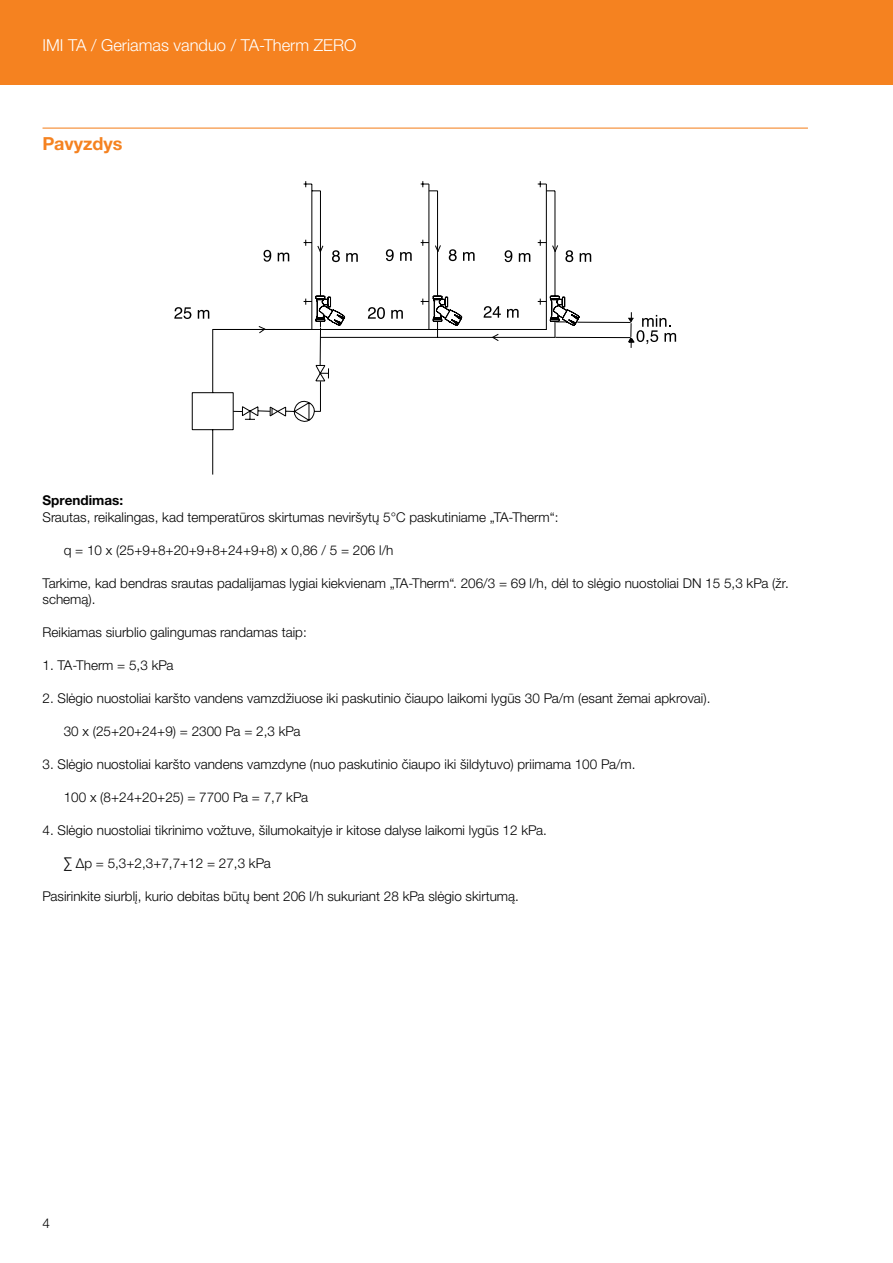
<style>
.page{position:relative;width:893px;height:1263px;background:#fff}
.page>*{position:absolute;margin:0;border:0;box-sizing:border-box;transform-origin:0 0}
.t1{font:700 18px "Helvetica Neue LTW1 G";color:#f58220}
.t2{font:300 16.5px "Helvetica Neue LTW1 G";color:#fff}
.t3{font:300 13.5px/16.5px "Helvetica Neue LTW1 G";color:#000}
.t4{font:700 13.5px "Helvetica Neue LTW1 G";color:#000}
</style>
<div class="page">
<div style="left:0;top:0;width:893px;height:85px;background:#f58220"></div>
<hr style="left:43px;top:128px;width:765px;height:1px;background:#f58220">
<svg style="left:192px;top:181px;width:388px;height:294px"></svg>
<svg style="left:317px;top:245px;width:7px;height:8px"></svg>
<svg style="left:552px;top:244px;width:7px;height:9px"></svg>
<svg style="left:434px;top:244px;width:7px;height:9px"></svg>
<svg style="left:491px;top:333px;width:8px;height:9px"></svg>
<svg style="left:258px;top:325px;width:8px;height:9px"></svg>
<svg style="left:263px;top:250px;width:8px;height:12px"></svg>
<svg style="left:278px;top:253px;width:11px;height:8px"></svg>
<svg style="left:386px;top:249px;width:8px;height:12px"></svg>
<svg style="left:400px;top:252px;width:12px;height:9px"></svg>
<svg style="left:505px;top:250px;width:7px;height:12px"></svg>
<svg style="left:519px;top:253px;width:11px;height:9px"></svg>
<svg style="left:332px;top:250px;width:8px;height:12px"></svg>
<svg style="left:346px;top:253px;width:12px;height:9px"></svg>
<svg style="left:449px;top:249px;width:8px;height:12px"></svg>
<svg style="left:463px;top:252px;width:12px;height:9px"></svg>
<svg style="left:565px;top:250px;width:8px;height:12px"></svg>
<svg style="left:580px;top:253px;width:11px;height:9px"></svg>
<svg style="left:174px;top:307px;width:17px;height:12px"></svg>
<svg style="left:198px;top:310px;width:11px;height:9px"></svg>
<svg style="left:368px;top:307px;width:17px;height:12px"></svg>
<svg style="left:391px;top:310px;width:12px;height:9px"></svg>
<svg style="left:484px;top:306px;width:17px;height:12px"></svg>
<svg style="left:507px;top:309px;width:12px;height:9px"></svg>
<hr style="left:556px;top:337px;width:75px;height:1px;background:#000">
<hr style="left:577px;top:322px;width:54px;height:1px;background:#000">
<svg style="left:627px;top:312px;width:49px;height:36px"></svg>
<p class="t2" style="left:43px;top:35px;width:315px">IMI TA / Geriamas vanduo / TA-Therm ZERO</p>
<h1 class="t1" style="left:43px;top:132px;width:81px">Pavyzdys</h1>
<p class="t4" style="left:43px;top:492px;width:82px">Sprendimas:</p>
<p class="t3" style="left:43px;top:509px;width:517px">Srautas, reikalingas, kad temperatūros skirtumas neviršytų 5°C paskutiniame „TA-Therm“:</p>
<p class="t3" style="left:64px;top:542px;width:331px">q = 10 x (25+9+8+20+9+8+24+9+8) x 0,86 / 5 = 206 l/h</p>
<p class="t3" style="left:43px;top:575px;width:748px">Tarkime, kad bendras srautas padalijamas lygiai kiekvienam „TA-Therm“. 206/3 = 69 l/h, dėl to slėgio nuostoliai DN 15 5,3 kPa (žr. schemą).</p>
<p class="t3" style="left:43px;top:624px;width:266px">Reikiamas siurblio galingumas randamas taip:</p>
<p class="t3" style="left:43px;top:657px;width:132px">1. TA-Therm = 5,3 kPa</p>
<p class="t3" style="left:43px;top:690px;width:669px">2. Slėgio nuostoliai karšto vandens vamzdžiuose iki paskutinio čiaupo laikomi lygūs 30 Pa/m (esant žemai apkrovai).</p>
<p class="t3" style="left:64px;top:723px;width:238px">30 x (25+20+24+9) = 2300 Pa = 2,3 kPa</p>
<p class="t3" style="left:43px;top:756px;width:595px">3. Slėgio nuostoliai karšto vandens vamzdyne (nuo paskutinio čiaupo iki šildytuvo) priimama 100 Pa/m.</p>
<p class="t3" style="left:64px;top:789px;width:246px">100 x (8+24+20+25) = 7700 Pa = 7,7 kPa</p>
<p class="t3" style="left:43px;top:822px;width:506px">4. Slėgio nuostoliai tikrinimo vožtuve, šilumokaityje ir kitose dalyse laikomi lygūs 12 kPa.</p>
<p class="t3" style="left:64px;top:855px;width:209px">∑ Δp = 5,3+2,3+7,7+12 = 27,3 kPa</p>
<p class="t3" style="left:43px;top:888px;width:478px">Pasirinkite siurblį, kurio debitas būtų bent 206 l/h sukuriant 28 kPa slėgio skirtumą.</p>
<p class="t3" style="left:43px;top:1215px;width:9px">4</p>
</div>
